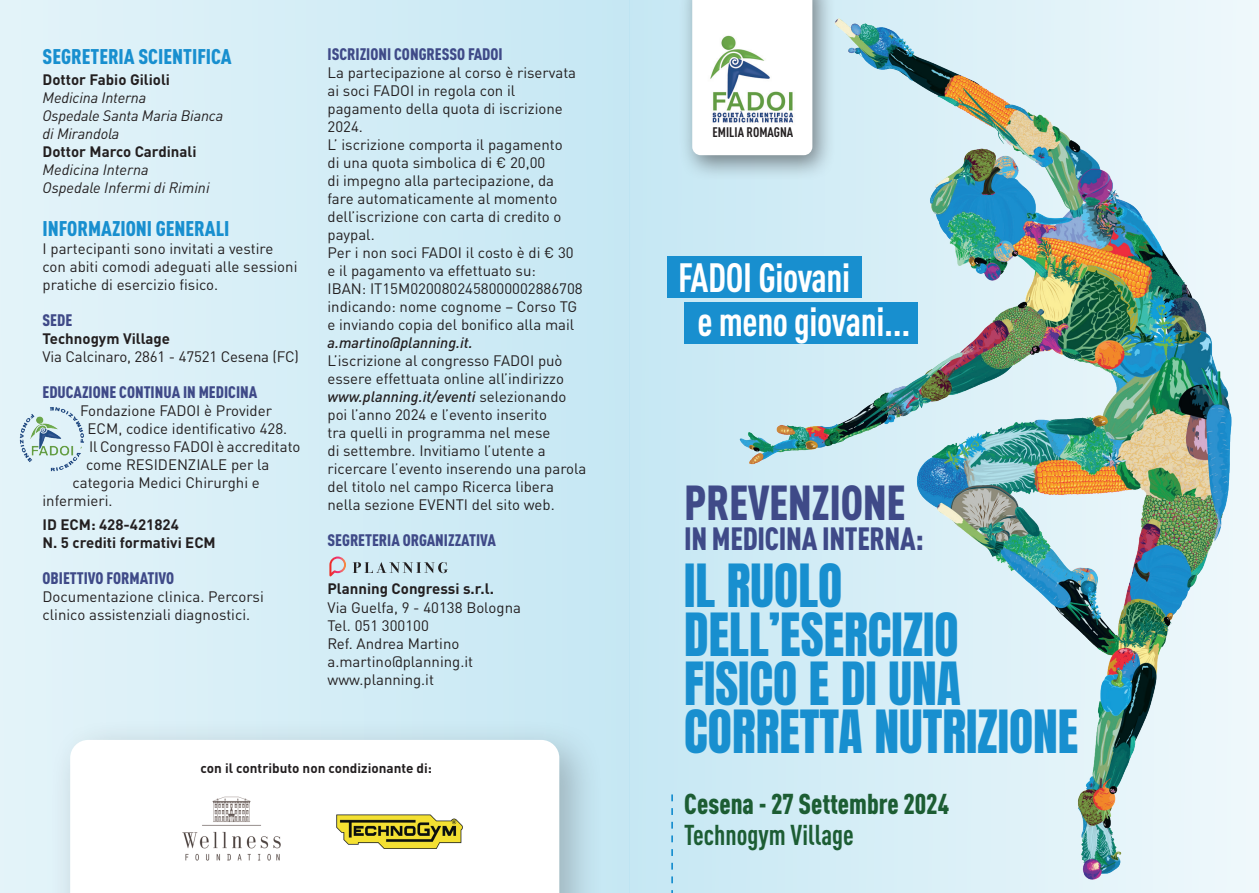
<style>
.page{position:relative;width:1259px;height:893px;background:#fff}
.page>*{position:absolute;margin:0;border:0;box-sizing:border-box;transform-origin:0 0}
.t1{font:49.65px/48.8px "Anton";color:#188fcf}
.t2{font:900 condensed 48.45px "DIN Pro";letter-spacing:-.01em;color:#3f4a88;scale:.95 1}
.t3{font:700 condensed 40.35px/44px "DIN Pro";letter-spacing:-.01em;color:#fff;scale:.95 1}
.t4{font:900 condensed 31.8px "DIN Pro";letter-spacing:-.01em;color:#3f4a88;scale:.95 1}
.t5{font:900 condensed 28.35px "DIN Pro";color:#1c5d33;scale:.95 1}
.t6{font:700 condensed 28.35px "DIN Pro";color:#1c5d33;scale:.95 1}
.t7{font:900 condensed 21px "DIN Pro";color:#188fcf}
.t8{font:900 condensed 16.5px "DIN Pro";color:#3f4a88}
.t9{font:15px/18px "DIN Pro";color:#231f20}
.t10{font:700 15px/18px "DIN Pro";color:#231f20}
.t11{font:italic 15px/18px "DIN Pro";letter-spacing:-.01em;color:#231f20}
.t12{font:italic 500 15px "DIN Pro";color:#231f20}
.t13{font:700 condensed 13.65px "DIN Pro";letter-spacing:-.005em;color:#231f20}
.t14{font:700 13.5px "DIN Pro";color:#231f20}
.s1{font-weight:500;font-style:italic}
</style>
<div class="page">
<div style="left:629px;top:0;width:630px;height:893px;background:linear-gradient(to right,#c6e7f3,#eff8fb)"></div>
<svg style="left:671px;top:884px;width:2px;height:9px"></svg>
<img style="left:641px;top:0;width:618px;height:884px">
<div style="left:0;top:0;width:629px;height:893px;background:linear-gradient(to right,#e4f3f9,#c6e7f3)"></div>
<img style="left:15px;top:402px;width:74px;height:74px;border-radius:37px">
<svg style="left:329px;top:556px;width:17px;height:21px"></svg>
<svg style="left:353px;top:562px;width:95px;height:11px"></svg>
<div style="left:49px;top:718px;width:556px;height:175px;background:#231f20;opacity:.27"></div>
<svg style="left:70px;top:740px;width:489px;height:153px"></svg>
<img style="left:175px;top:792px;width:117px;height:74px">
<img style="left:330px;top:802px;width:139px;height:54px">
<h3 class="t7" style="left:43px;top:40px;width:191px">SEGRETERIA SCIENTIFICA</h3>
<p class="t10" style="left:43px;top:69px;width:129px">Dottor Fabio Gilioli</p>
<p class="t11" style="left:43px;top:87px;width:182px">Medicina Interna<br>Ospedale Santa Maria Bianca di Mirandola</p>
<p class="t10" style="left:43px;top:141px;width:155px">Dottor Marco Cardinali</p>
<p class="t11" style="left:43px;top:159px;width:169px">Medicina Interna<br>Ospedale Infermi di Rimini</p>
<h3 class="t7" style="left:43px;top:212px;width:189px">INFORMAZIONI GENERALI</h3>
<p class="t9" style="left:43px;top:238px;width:256px">I partecipanti sono invitati a vestire con abiti comodi adeguati alle sessioni pratiche di esercizio fisico.</p>
<p class="t8" style="left:43px;top:307px;width:31px">SEDE</p>
<p class="t10" style="left:43px;top:328px;width:129px">Technogym Village</p>
<p class="t9" style="left:43px;top:346px;width:258px">Via Calcinaro, 2861 - 47521 Cesena (FC)</p>
<p class="t8" style="left:43px;top:379px;width:216px">EDUCAZIONE CONTINUA IN MEDICINA</p>
<p class="t9" style="left:80px;top:400px;width:193px">Fondazione FADOI è Provider</p>
<p class="t9" style="left:88px;top:418px;width:201px">ECM, codice identificativo 428.</p>
<p class="t9" style="left:89px;top:436px;width:213px">Il Congresso FADOI è accreditato</p>
<p class="t9" style="left:86px;top:454px;width:185px">come RESIDENZIALE per la</p>
<p class="t9" style="left:73px;top:472px;width:189px">categoria Medici Chirurghi e</p>
<p class="t9" style="left:43px;top:490px;width:72px">infermieri.</p>
<p class="t10" style="left:43px;top:514px;width:175px">ID ECM: 428-421824<br>N. 5 crediti formativi ECM</p>
<p class="t8" style="left:43px;top:565px;width:133px">OBIETTIVO FORMATIVO</p>
<p class="t9" style="left:43px;top:586px;width:223px">Documentazione clinica. Percorsi clinico assistenziali diagnostici.</p>
<p class="t8" style="left:327px;top:42px;width:177px">ISCRIZIONI CONGRESSO FADOI</p>
<p class="t9" style="left:327px;top:63px;width:257px">La partecipazione al corso è riservata ai soci FADOI in regola con il pagamento della quota di iscrizione<br>2024.<br>L’ iscrizione comporta il pagamento<br>di una quota simbolica di € 20,00<br>di impegno alla partecipazione, da fare automaticamente al momento dell’iscrizione con carta di credito o paypal.<br>Per i non soci FADOI il costo è di € 30 e il pagamento va effettuato su:<br>IBAN: IT15M0200802458000002886708 indicando: nome cognome – Corso TG e inviando copia del bonifico alla mail</p>
<p class="t12" style="left:327px;top:331px;width:147px">a.martino@planning.it.</p>
<p class="t9" style="left:327px;top:351px;width:260px">L’iscrizione al congresso FADOI può essere effettuata online all’indirizzo <span class="s1">www.planning.it/eventi</span> selezionando poi l’anno 2024 e l’evento inserito<br>tra quelli in programma nel mese<br>di settembre. Invitiamo l’utente a ricercare l’evento inserendo una parola del titolo nel campo Ricerca libera nella sezione EVENTI del sito web.</p>
<p class="t8" style="left:327px;top:528px;width:170px">SEGRETERIA ORGANIZZATIVA</p>
<p class="t10" style="left:327px;top:578px;width:168px">Planning Congressi s.r.l.</p>
<p class="t9" style="left:327px;top:597px;width:195px">Via Guelfa, 9 - 40138 Bologna<br>Tel. 051 300100<br>Ref. Andrea Martino a.martino@planning.it www.planning.it</p>
<p class="t14" style="left:200px;top:757px;width:233px">con il contributo non condizionante di:</p>
<p class="t13" style="left:712px;top:122px;width:82px">EMILIA ROMAGNA</p>
<h3 class="t3" style="left:697px;top:252px;width:225px;text-indent:-19px">FADOI Giovani<br>e meno giovani...</h3>
<h2 class="t2" style="left:684px;top:465px;width:234px">PREVENZIONE</h2>
<h3 class="t4" style="left:684px;top:514px;width:254px">IN MEDICINA INTERNA:</h3>
<h1 class="t1" style="left:684px;top:566px;width:396px">IL RUOLO<br>DELL’ESERCIZIO<br>FISICO E DI UNA<br>CORRETTA NUTRIZIONE</h1>
<h3 class="t5" style="left:684px;top:782px;width:280px">Cesena - 27 Settembre 2024</h3>
<h3 class="t6" style="left:684px;top:814px;width:180px">Technogym Village</h3>
</div>
